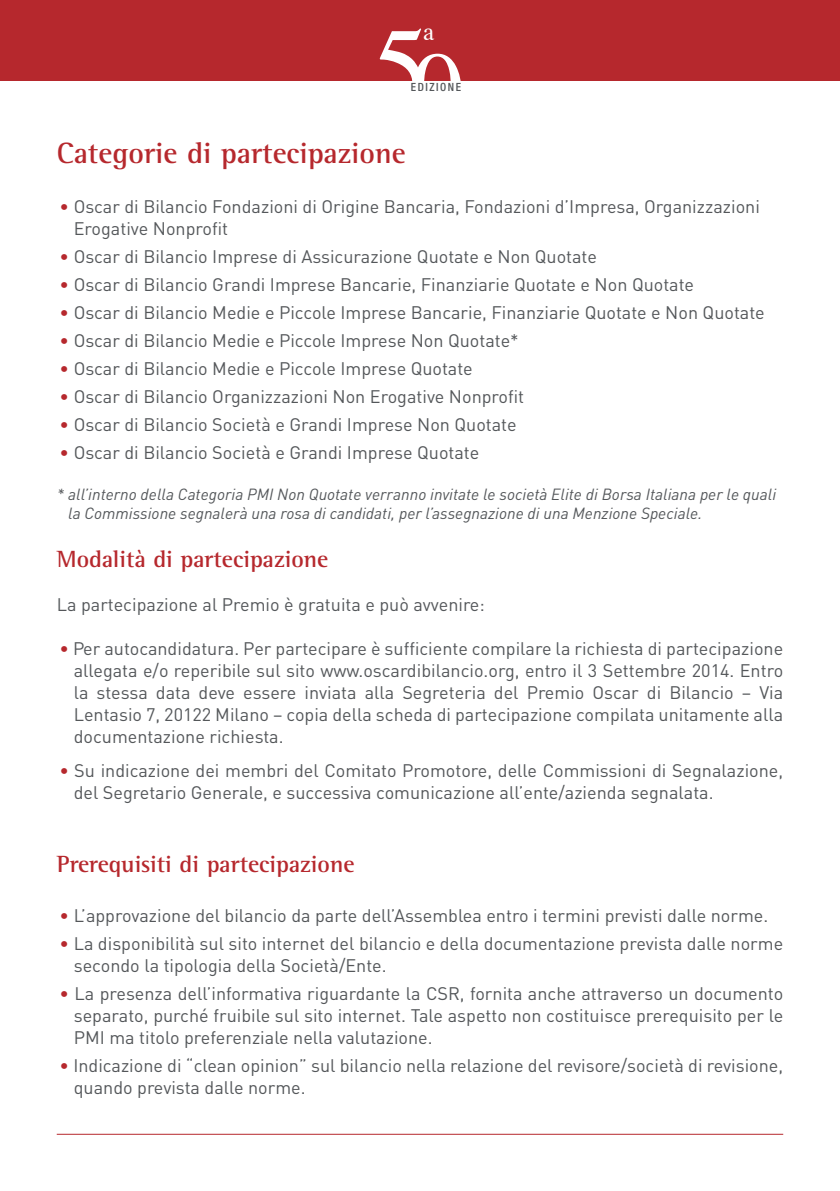
<style>
.page{position:relative;width:840px;height:1191px;background:#fff}
.page>*{position:absolute;margin:0;border:0;box-sizing:border-box;transform-origin:0 0}
._00_Capitolo{font:700 30px "Rotis Semi Serif Std";color:#b6282d}
.t1{font:25.4px "Times";color:#fff}
._01_Paragrafo_Red{font:700 24px "Rotis Semi Serif Std";color:#b6282d}
._02_Testo{font:18px/22px "DIN";color:#54575a}
._02_Testo_elenchi{font:18px/22px "DIN";color:#54575a}
._03_nota_grey{font:italic 16px/19.2px "DIN";color:#54575a}
.t2{font:500 condensed 11.4px "Helvetica Neue LT Std";letter-spacing:.14em;color:#54575a}
.s1{color:#b6282d}
</style>
<div class="page">
<div style="left:0;top:0;width:839px;height:81px;background:#b6282d"></div>
<svg style="left:379px;top:28px;width:82px;height:53px"></svg>
<hr style="left:57px;top:1133px;width:725px;height:1px;background:#b6282d">
<h2 class="t1" style="left:423px;top:8px;width:13px">a</h2>
<p class="t2" style="left:410px;top:80px;width:52px">EDIZIONE</p>
<p class="_00_Capitolo" style="left:57px;top:135px;width:350px">Categorie di partecipazione</p>
<p class="_02_Testo_elenchi" style="left:74px;top:195px;width:687px;text-indent:-14px"><span class="s1">•</span> Oscar di Bilancio Fondazioni di Origine Bancaria, Fondazioni d’Impresa, Organizzazioni<br>Erogative Nonprofit</p>
<p class="_02_Testo_elenchi" style="left:60px;top:245px;width:538px"><span class="s1">•</span> Oscar di Bilancio Imprese di Assicurazione Quotate e Non Quotate</p>
<p class="_02_Testo_elenchi" style="left:60px;top:273px;width:635px"><span class="s1">•</span> Oscar di Bilancio Grandi Imprese Bancarie, Finanziarie Quotate e Non Quotate</p>
<p class="_02_Testo_elenchi" style="left:60px;top:301px;width:706px"><span class="s1">•</span> Oscar di Bilancio Medie e Piccole Imprese Bancarie, Finanziarie Quotate e Non Quotate</p>
<p class="_02_Testo_elenchi" style="left:60px;top:329px;width:460px"><span class="s1">•</span> Oscar di Bilancio Medie e Piccole Imprese Non Quotate*</p>
<p class="_02_Testo_elenchi" style="left:60px;top:357px;width:414px"><span class="s1">•</span> Oscar di Bilancio Medie e Piccole Imprese Quotate</p>
<p class="_02_Testo_elenchi" style="left:60px;top:385px;width:466px"><span class="s1">•</span> Oscar di Bilancio Organizzazioni Non Erogative Nonprofit</p>
<p class="_02_Testo_elenchi" style="left:60px;top:413px;width:458px"><span class="s1">•</span> Oscar di Bilancio Società e Grandi Imprese Non Quotate</p>
<p class="_02_Testo_elenchi" style="left:60px;top:441px;width:421px"><span class="s1">•</span> Oscar di Bilancio Società e Grandi Imprese Quotate</p>
<p class="_03_nota_grey" style="left:68px;top:484px;width:709px;text-indent:-11px">* all’interno della Categoria PMI Non Quotate verranno invitate le società Elite di Borsa Italiana per le quali la Commissione segnalerà una rosa di candidati, per l’assegnazione di una Menzione Speciale.</p>
<p class="_01_Paragrafo_Red" style="left:57px;top:545px;width:273px">Modalità di partecipazione</p>
<p class="_02_Testo" style="left:57px;top:593px;width:429px">La partecipazione al Premio è gratuita e può avvenire:</p>
<p class="_02_Testo" style="left:74px;top:637px;width:710px;text-align:justify;text-indent:-14px"><span class="s1">•</span> Per autocandidatura. Per partecipare è sufficiente compilare la richiesta di partecipazione allegata e/o reperibile sul sito www.oscardibilancio.org, entro il 3 Settembre 2014. Entro la stessa data deve essere inviata alla Segreteria del Premio Oscar di Bilancio – Via Lentasio 7, 20122 Milano – copia della scheda di partecipazione compilata unitamente alla documentazione richiesta.</p>
<p class="_02_Testo" style="left:74px;top:759px;width:710px;text-indent:-14px"><span class="s1">•</span> Su indicazione dei membri del Comitato Promotore, delle Commissioni di Segnalazione, del Segretario Generale, e successiva comunicazione all’ente/azienda segnalata.</p>
<p class="_01_Paragrafo_Red" style="left:57px;top:849px;width:299px">Prerequisiti di partecipazione</p>
<p class="_02_Testo" style="left:60px;top:904px;width:709px"><span class="s1">•</span> L’approvazione del bilancio da parte dell’Assemblea entro i termini previsti dalle norme.</p>
<p class="_02_Testo" style="left:74px;top:932px;width:710px;text-indent:-14px"><span class="s1">•</span> La disponibilità sul sito internet del bilancio e della documentazione prevista dalle norme secondo la tipologia della Società/Ente.</p>
<p class="_02_Testo" style="left:74px;top:982px;width:710px;text-align:justify;text-indent:-14px"><span class="s1">•</span> La presenza dell’informativa riguardante la CSR, fornita anche attraverso un documento separato, purché fruibile sul sito internet. Tale aspetto non costituisce prerequisito per le PMI ma titolo preferenziale nella valutazione.</p>
<p class="_02_Testo" style="left:74px;top:1054px;width:710px;text-indent:-14px"><span class="s1">•</span> Indicazione di “clean opinion” sul bilancio nella relazione del revisore/società di revisione, quando prevista dalle norme.</p>
</div>
